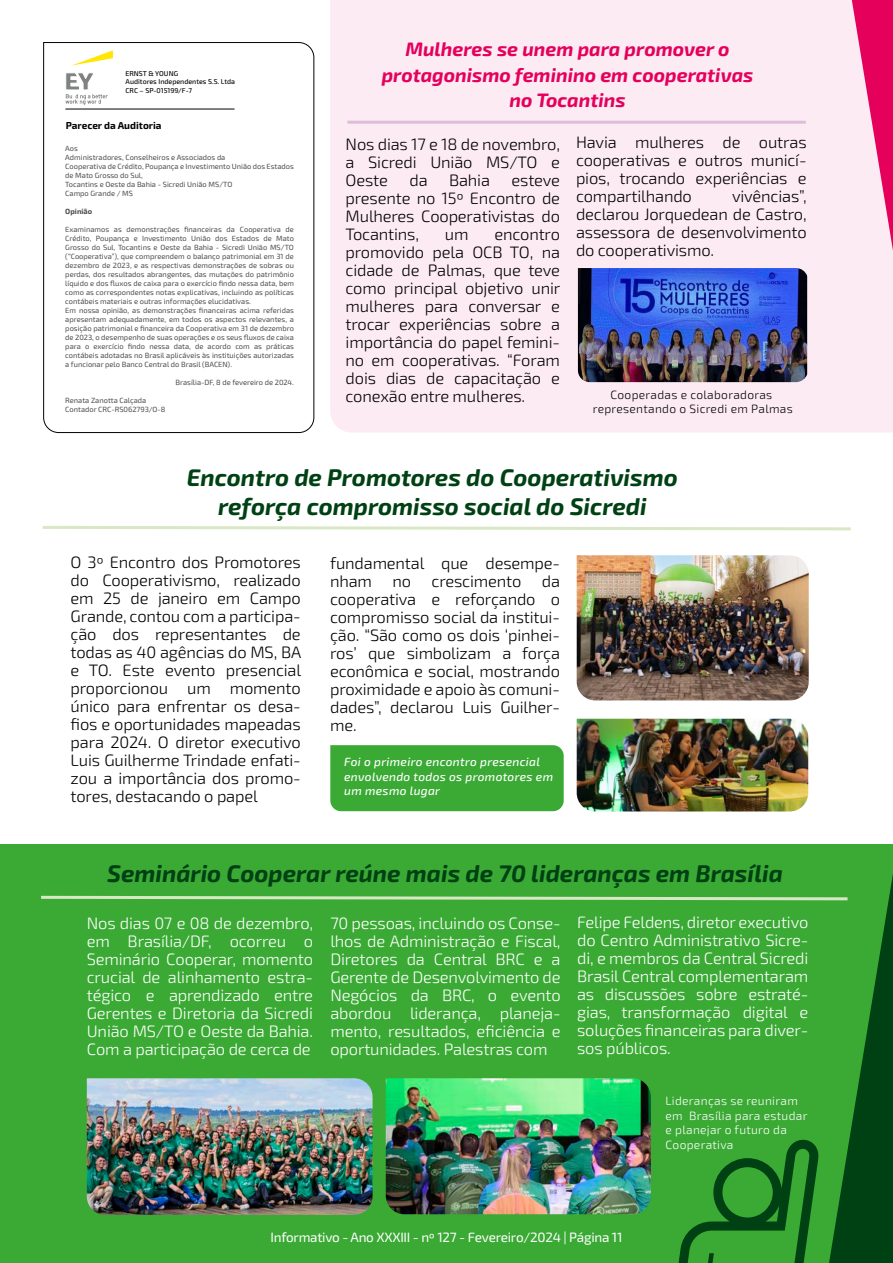
<style>
.page{position:relative;width:893px;height:1263px;background:#fff}
.page>*{position:absolute;margin:0;border:0;box-sizing:border-box;transform-origin:0 0}
.t1{font:italic 700 24px/28.8px "Exo 2.0";color:#004114;text-align:center}
.t2{font:italic 700 19.5px/25.5px "Exo 2.0";color:#e5005b;text-align:center}
.t3{font:300 16.5px/18px "Exo 2.0";letter-spacing:-.01em;color:#020203;text-align:justify}
.t4{font:300 16.5px/18px "Exo 2.0";letter-spacing:-.01em;color:#fff;text-align:justify}
.t5{font:13.5px "Exo 2.0";letter-spacing:-.02em;color:#fff}
.t6{font:italic 500 12px/14.4px "Exo 2.0";letter-spacing:.025em;color:#fff}
.t7{font:300 12px/14.4px "Exo 2.0";letter-spacing:.025em;color:#fff}
.t8{font:300 12px/14.4px "Exo 2.0";letter-spacing:.025em;color:#020304;text-align:center}
.t9{font:700 10.05px "Exo 2.0";color:#020304}
.t10{font:7.5px/9px "Exo 2.0";color:#4c4b4a}
.t11{font:700 7.5px "Exo 2.0";color:#4c4b4a}
.t12{font:500 7.05px/8.6px "Exo 2.0";color:#020304}
</style>
<div class="page">
<div style="left:330px;top:0;width:563px;height:432px;background:#fdebf4"></div>
<svg style="left:852px;top:0;width:41px;height:251px"></svg>
<div style="left:0;top:845px;width:893px;height:418px;background:#3baa35"></div>
<svg style="left:42px;top:526px;width:809px;height:5px"></svg>
<img style="left:577px;top:719px;width:231px;height:92px">
<img style="left:577px;top:555px;width:232px;height:145px">
<div style="left:330px;top:745px;width:234px;height:66px;background:#3baa35"></div>
<img style="left:578px;top:268px;width:229px;height:114px">
<hr style="left:347px;top:121px;width:459px;height:3px;background:#ddbddb">
<svg style="left:41px;top:874px;width:852px;height:389px"></svg>
<img style="left:386px;top:1078px;width:265px;height:136px">
<svg style="left:43px;top:42px;width:272px;height:391px"></svg>
<hr style="left:65px;top:109px;width:170px;height:1px;background:#020304">
<svg style="left:65px;top:73px;width:43px;height:32px"></svg>
<svg style="left:66px;top:50px;width:47px;height:17px"></svg>
<p class="t12" style="left:126px;top:69px;width:111px">ERNST &amp; YOUNG<br>Auditores Independentes S.S. Ltda<br>CRC – SP-015199/F-7</p>
<h3 class="t9" style="left:66px;top:119px;width:97px">Parecer da Auditoria</h3>
<p class="t10" style="left:65px;top:144px;width:230px">Aos<br>Administradores, Conselheiros e Associados da<br>Cooperativa de Crédito, Poupança e Investimento União dos Estados de Mato Grosso do Sul,<br>Tocantins e Oeste da Bahia - Sicredi União MS/TO<br>Campo Grande / MS</p>
<p class="t11" style="left:65px;top:206px;width:28px">Opinião</p>
<p class="t10" style="left:65px;top:225px;width:230px">Examinamos as demonstrações financeiras da Cooperativa de Crédito, Poupança e Investimento União dos Estados de Mato Grosso do Sul, Tocantins e Oeste da Bahia - Sicredi União MS/TO (“Cooperativa”), que compreendem o balanço patrimonial em 31 de dezembro de 2023, e as respectivas demonstrações de sobras ou perdas, dos resultados abrangentes, das mutações do patrimônio líquido e dos fluxos de caixa para o exercício findo nessa data, bem como as correspondentes notas explicativas, incluindo as políticas contábeis materiais e outras informações elucidativas.<br>Em nossa opinião, as demonstrações financeiras acima referidas apresentam adequadamente, em todos os aspectos relevantes, a posição patrimonial e financeira da Cooperativa em 31 de dezembro de 2023, o desempenho de suas operações e os seus fluxos de caixa para o exercício findo nessa data, de acordo com as práticas contábeis adotadas no Brasil aplicáveis às instituições autorizadas a funcionar pelo Banco Central do Brasil (BACEN).</p>
<p class="t10" style="left:175px;top:378px;width:120px">Brasília-DF, 8 de fevereiro de 2024.</p>
<p class="t10" style="left:65px;top:396px;width:102px">Renata Zanotta Calçada<br>Contador CRC-RS062793/O-8</p>
<h2 class="t2" style="left:382px;top:37px;width:373px">Mulheres se unem para promover o protagonismo feminino em cooperativas no Tocantins</h2>
<h3 class="t3" style="left:346px;top:135px;width:216px">Nos dias 17 e 18 de novembro, a Sicredi União MS/TO e Oeste</h3>
<h3 class="t3" style="left:409px;top:171px;width:20px">da</h3>
<h3 class="t3" style="left:449px;top:171px;width:42px">Bahia</h3>
<h3 class="t3" style="left:346px;top:171px;width:216px;text-indent:166px">esteve presente no 15º Encontro de Mulheres Cooperativistas do Tocantins,</h3>
<p class="t3" style="left:346px;top:225px;width:216px;text-indent:149px">encontro promovido pela OCB TO, na cidade de Palmas, que teve como principal objetivo unir mulheres para conversar e trocar experiências sobre a importância do papel femini&shy;no em cooperativas. “Foram dois dias de capacitação e conexão entre mulheres.</p>
<h3 class="t3" style="left:445px;top:225px;width:25px">um</h3>
<h3 class="t3" style="left:576px;top:133px;width:232px">Havia mulheres de outras cooperativas e outros municí&shy;pios, trocando experiências e compartilhando</h3>
<h3 class="t3" style="left:576px;top:187px;width:232px;text-indent:156px">vivências”, declarou Jorquedean de Castro, assessora de desenvolvimento do cooperativismo.</h3>
<h3 class="t8" style="left:593px;top:388px;width:201px">Cooperadas e colaboradoras representando o Sicredi em Palmas</h3>
<h1 class="t1" style="left:187px;top:464px;width:493px">Encontro de Promotores do Cooperativismo reforça compromisso social do Sicredi</h1>
<p class="t3" style="left:71px;top:554px;width:232px">O 3º Encontro dos Promotores do Cooperativismo, realizado em 25 de janeiro em Campo Grande, contou com a participa&shy;ção dos representantes de todas as 40 agências do MS, BA e TO. Este evento presencial proporcionou um momento único para enfrentar os desa&shy;fios e oportunidades mapeadas para 2024. O diretor executivo Luis Guilherme Trindade enfati&shy;zou a importância dos promo&shy;tores, destacando o papel</p>
<p class="t3" style="left:330px;top:555px;width:231px">fundamental que desempe&shy;nham no crescimento da cooperativa e reforçando o compromisso social da institui&shy;ção. “São como os dois ‘pinhei&shy;ros’ que simbolizam a força econômica e social, mostrando proximidade e apoio às comuni&shy;dades”, declarou Luis Guilher&shy;me.</p>
<h3 class="t6" style="left:344px;top:755px;width:210px">Foi o primeiro encontro presencial envolvendo todos os promotores em um mesmo lugar</h3>
<h1 class="t1" style="left:107px;top:859px;width:677px">Seminário Cooperar reúne mais de 70 lideranças em Brasília</h1>
<h3 class="t4" style="left:87px;top:914px;width:228px">Nos dias 07 e 08 de dezembro, em Brasília/DF, ocorreu o Seminário Cooperar, momento crucial de alinhamento estra&shy;tégico e aprendizado entre Gerentes e Diretoria da Sicredi União MS/TO e Oeste da Bahia.<br>Com a participação de cerca de</h3>
<p class="t4" style="left:330px;top:914px;width:232px">70 pessoas, incluindo os Conse&shy;lhos de Administração e Fiscal, Diretores da Central BRC e a Gerente de Desenvolvimento de Negócios da BRC, o evento abordou liderança, planeja&shy;mento, resultados, eficiência e oportunidades. Palestras com</p>
<p class="t4" style="left:577px;top:914px;width:233px">Felipe Feldens, diretor executivo do Centro Administrativo Sicre&shy;di, e membros da Central Sicredi Brasil Central complementaram as discussões sobre estraté&shy;gias, transformação digital e soluções financeiras para diver&shy;sos públicos.</p>
<h3 class="t7" style="left:665px;top:1094px;width:143px">Lideranças se reuniram em Brasília para estudar e planejar o futuro da<br>Cooperativa</h3>
<h3 class="t5" style="left:270px;top:1229px;width:353px">Informativo - Ano XXXIII - nº 127 - Fevereiro/2024 | Página 11</h3>
</div>
